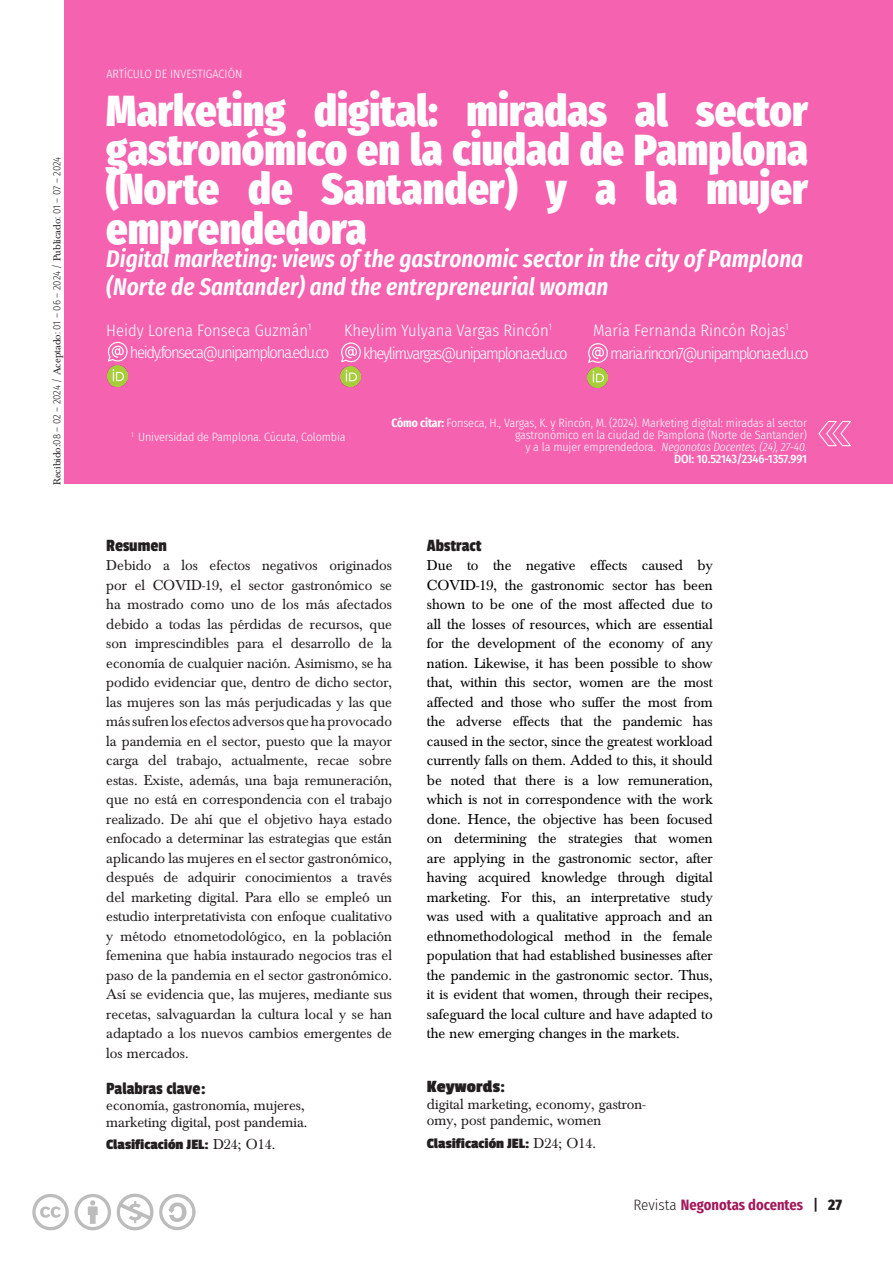
<style>
.page{position:relative;width:893px;height:1263px;background:#fff}
.page>*{position:absolute;margin:0;border:0;box-sizing:border-box;transform-origin:0 0}
.T1{font:800 43.5px/39.5px "Fira Sans Condensed";color:#fff;text-align:justify}
.T1_ENG{font:italic 600 24px/28.5px "Fira Sans Condensed";color:#fff}
.T2{font:18px "Passion One";color:#231f20}
.T2-2{font:700 18px "Passion One";color:#231f20}
.C1{font:18px "Passion One";color:#231f20}
.T2-3{font:300 16.5px "Fira Sans Condensed";letter-spacing:-.08em;color:#fff}
.Nombre_autores{font:300 16.5px "Fira Sans Condensed";color:#fff}
.C1-2{font:15px/19.5px "Baskerville";color:#231f20}
.C1-3{font:15px/19.5px "Baskerville";color:#000;text-align:justify}
.C1-4{font:700 15px "Passion One";color:#231f20}
.t1{font:700 15px "Fira Sans Condensed";color:#a3195b}
.t2{font:300 12px "Fira Sans Condensed";letter-spacing:-.01em;color:#fff}
.t3{font:italic 300 12px "Fira Sans Condensed";letter-spacing:-.01em;color:#fff}
.t4{font:500 12px "Fira Sans Condensed";letter-spacing:-.01em;color:#fff}
.t5{font:300 10.5px "Fira Sans Condensed";letter-spacing:-.015em;color:#231f20}
.s1{font-family:"Baskerville";font-weight:400}
.s2{font-weight:700}
.s3{font-style:normal}
.s4{font-weight:400}
.s5{font-weight:300;color:#231f20}
.s6{font-weight:500;color:#231f20}
.s7{font-weight:900;color:#231f20}
</style>
<div class="page">
<div style="left:65px;top:0;width:828px;height:484px;background:#f563b0"></div>
<svg style="left:818px;top:421px;width:33px;height:25px"></svg>
<svg style="left:32px;top:1194px;width:79px;height:36px"></svg>
<svg style="left:117px;top:1193px;width:79px;height:37px"></svg>
<svg style="left:108px;top:342px;width:20px;height:20px"></svg>
<svg style="left:341px;top:342px;width:20px;height:20px"></svg>
<svg style="left:588px;top:343px;width:20px;height:20px"></svg>
<img style="left:107px;top:366px;width:20px;height:20px">
<img style="left:340px;top:366px;width:21px;height:21px">
<img style="left:587px;top:367px;width:21px;height:20px">
<p class="t5" style="left:49px;top:485px;width:330px;rotate:-90deg"><span class="s1">Recibido:</span>08 – 02 – 2024 / <span class="s1">Aceptado</span>: 01 – 06 – 2024 / <span class="s1">Publicado</span>: 01 – 07 – 2024</p>
<p class="t2" style="left:106px;top:65px;width:138px">ARTÍCULO DE INVESTIGACIÓN</p>
<p class="T1" style="left:106px;top:86px;width:703px">Marketing digital: miradas al sector gastronómico en la ciudad de Pamplona (Norte de Santander) y a la mujer emprendedora</p>
<p class="T1_ENG" style="left:106px;top:244px;width:698px">Digital marketing: views of the gastronomic sector in the city of Pamplona (Norte de Santander) and the entrepreneurial woman</p>
<p class="Nombre_autores" style="left:106px;top:318px;width:206px">Heidy Lorena Fonseca Guzmán<sup>1</sup></p>
<p class="Nombre_autores" style="left:344px;top:318px;width:209px">Kheylim Yulyana Vargas Rincón<sup>1</sup></p>
<p class="Nombre_autores" style="left:593px;top:318px;width:197px">María Fernanda Rincón Rojas<sup>1</sup></p>
<p class="T2-3" style="left:130px;top:340px;width:201px">heidy.fonseca@unipamplona.edu.co</p>
<p class="T2-3" style="left:363px;top:341px;width:206px">kheylim.vargas@unipamplona.edu.co</p>
<p class="T2-3" style="left:610px;top:342px;width:200px">maria.rincon7@unipamplona.edu.co</p>
<p class="t2" style="left:131px;top:428px;width:216px"><sup>1</sup> Universidad de Pamplona. Cúcuta, Colombia</p>
<p class="t2" style="left:391px;top:415px;width:417px"><span class="s2">Cómo citar:</span> Fonseca, H., Vargas, K. y Rincón, M. (2024). Marketing digital: miradas al sector</p>
<p class="t2" style="left:515px;top:427px;width:294px">gastronómico en la ciudad de Pamplona (Norte de Santander)</p>
<p class="t3" style="left:525px;top:439px;width:283px"><span class="s3">y a la mujer emprendedora.</span> Negonotas Docentes, (24), 27-40.</p>
<p class="t4" style="left:674px;top:449px;width:134px">DOI: 10.52143/2346-1357.991</p>
<p class="T2" style="left:106px;top:536px;width:62px">Resumen</p>
<p class="C1-2" style="left:106px;top:556px;width:287px;text-align:justify">Debido a los efectos negativos originados por el COVID-19, el sector gastronómico se ha mostrado como uno de los más afectados debido a todas las pérdidas de recursos, que son imprescindibles para el desarrollo de la economía de cualquier nación. Asimismo, se ha podido evidenciar que, dentro de dicho sector, las mujeres son las más perjudicadas y las que más sufren los efectos adversos que ha provocado la pandemia en el sector, puesto que la mayor carga del trabajo, actualmente, recae sobre estas. Existe, además, una baja remuneración, que no está en correspondencia con el trabajo realizado. De ahí que el objetivo haya estado enfocado a determinar las estrategias que están aplicando las mujeres en el sector gastronómico, después de adquirir conocimientos a través del marketing digital. Para ello se empleó un estudio interpretativista con enfoque cualitativo y método etnometodológico, en la población femenina que había instaurado negocios tras el paso de la pandemia en el sector gastronómico.<br>Así se evidencia que, las mujeres, mediante sus recetas, salvaguardan la cultura local y se han adaptado a los nuevos cambios emergentes de los mercados.</p>
<p class="T2" style="left:106px;top:1079px;width:101px">Palabras clave:</p>
<p class="C1-2" style="left:106px;top:1098px;width:203px;line-height:16.5px">economía, gastronomía, mujeres, marketing digital, post pandemia.</p>
<p class="C1-4" style="left:106px;top:1137px;width:170px">Clasificación JEL: <span class="s1">D24; O14.</span></p>
<p class="C1" style="left:427px;top:536px;width:56px">Abstract</p>
<p class="C1-3" style="left:427px;top:556px;width:287px">Due to the negative effects caused by COVID-19, the gastronomic sector has been shown to be one of the most affected due to all the losses of resources, which are essential for the development of the economy of any nation. Likewise, it has been possible to show that, within this sector, women are the most affected and those who suffer the most from the adverse effects that the pandemic has caused in the sector, since the greatest workload currently falls on them. Added to this, it should be noted that there is a low remuneration, which is not in correspondence with the work done. Hence, the objective has been focused on determining the strategies that women are applying in the gastronomic sector, after having acquired knowledge through digital marketing. For this, an interpretative study was used with a qualitative approach and an ethnomethodological method in the female population that had established businesses after the pandemic in the gastronomic sector. Thus, it is evident that women, through their recipes, safeguard the local culture and have adapted to the new emerging changes in the markets.</p>
<p class="T2-2" style="left:427px;top:1077px;width:80px">Keywords<span class="s4">:</span></p>
<p class="C1-2" style="left:427px;top:1096px;width:220px;line-height:16.5px">digital marketing, economy, gastron&shy;omy, post pandemic, women</p>
<p class="C1-4" style="left:427px;top:1135px;width:170px">Clasificación JEL: <span class="s1">D24; O14.</span></p>
<p class="t1" style="left:633px;top:1191px;width:210px"><span class="s5">Revista</span> Negonotas docentes <span class="s6">|</span> <span class="s7">27</span></p>
</div>
